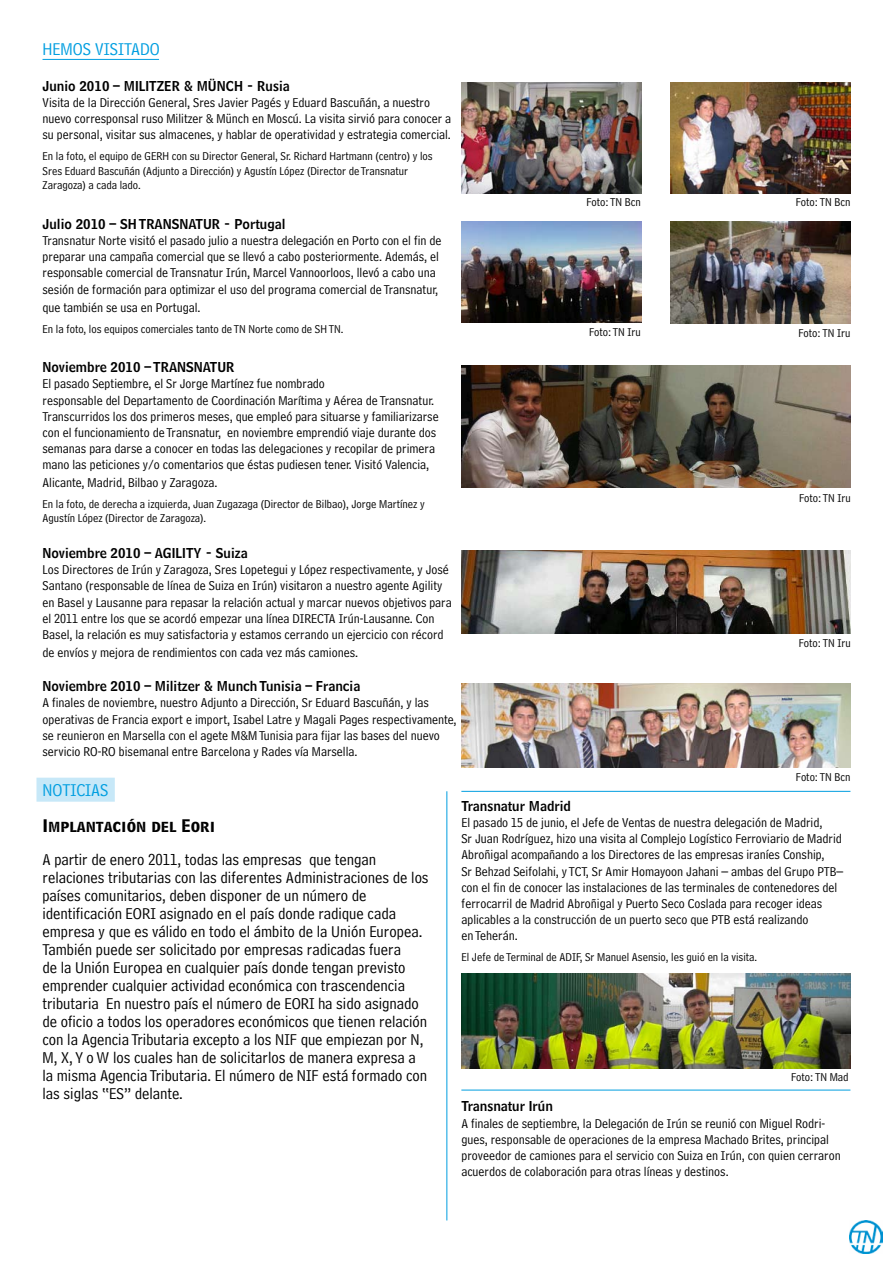
<style>
.page{position:relative;width:893px;height:1263px;background:#fff}
.page>*{position:absolute;margin:0;border:0;box-sizing:border-box;transform-origin:0 0}
.t1{font:18px "Bell Centennial Std Address";color:#009ee0}
.t2{font:16.5px/18px "Bell Centennial Std Address";color:#000}
.t3{font:15px "Bell Centennial Std Bd Listing";color:#000}
.t4{font:13.5px/16.2px "Bell Centennial Std Address";color:#000}
.t5{font:13.5px "Bell Centennial Std Name Num";color:#000}
.t6{font:12px/14.4px "Bell Centennial Std Address";color:#000}
</style>
<div class="page">
<div style="left:36px;top:778px;width:79px;height:24px;background:#c7e8f8"></div>
<img style="left:850px;top:1221px;width:32px;height:32px">
<img style="left:671px;top:83px;width:179px;height:111px">
<img style="left:461px;top:83px;width:180px;height:110px">
<img style="left:461px;top:221px;width:180px;height:102px">
<img style="left:671px;top:222px;width:179px;height:102px">
<img style="left:462px;top:365px;width:389px;height:122px">
<img style="left:462px;top:551px;width:389px;height:82px">
<img style="left:461px;top:684px;width:389px;height:84px">
<hr style="left:43px;top:59px;width:116px;height:1px;background:#009ee0">
<img style="left:461px;top:974px;width:389px;height:94px">
<hr style="left:461px;top:791px;width:389px;height:1px;background:#009ee0">
<hr style="left:461px;top:1090px;width:389px;height:1px;background:#009ee0">
<hr style="left:446px;top:791px;width:1px;height:429px;background:#009ee0">
<h1 class="t1" style="left:43px;top:38px;width:119px">HEMOS VISITADO</h1>
<p class="t5" style="left:43px;top:77px;width:249px">Junio 2010 – MILITZER &amp; MÜNCH - Rusia</p>
<p class="t4" style="left:43px;top:94px;width:410px">Visita de la Dirección General, Sres Javier Pagés y Eduard Bascuñán, a nuestro nuevo corresponsal ruso Militzer &amp; Münch en Moscú. La visita sirvió para conocer a su personal, visitar sus almacenes, y hablar de operatividad y estrategia comercial.</p>
<p class="t6" style="left:43px;top:149px;width:392px">En la foto, el equipo de GERH con su Director General, Sr. Richard Hartmann (centro) y los<br>Sres Eduard Bascuñán (Adjunto a Dirección) y Agustín López (Director de Transnatur<br>Zaragoza) a cada lado.</p>
<p class="t5" style="left:43px;top:215px;width:245px">Julio 2010 – SH TRANSNATUR - Portugal</p>
<p class="t4" style="left:43px;top:232px;width:400px">Transnatur Norte visitó el pasado julio a nuestra delegación en Porto con el fin de preparar una campaña comercial que se llevó a cabo posteriormente. Además, el responsable comercial de Transnatur Irún, Marcel Vannoorloos, llevó a cabo una sesión de formación para optimizar el uso del programa comercial de Transnatur,</p>
<p class="t4" style="left:43px;top:299px;width:159px">que también se usa en Portugal.</p>
<p class="t6" style="left:43px;top:321px;width:302px">En la foto, los equipos comerciales tanto de TN Norte como de SH TN.</p>
<p class="t5" style="left:43px;top:359px;width:194px">Noviembre 2010 – TRANSNATUR</p>
<p class="t4" style="left:43px;top:376px;width:398px">El pasado Septiembre, el Sr Jorge Martínez fue nombrado<br>responsable del Departamento de Coordinación Marítima y Aérea de Transnatur.<br>Transcurridos los dos primeros meses, que empleó para situarse y familiarizarse con el funcionamiento de Transnatur, en noviembre emprendió viaje durante dos semanas para darse a conocer en todas las delegaciones y recopilar de primera mano las peticiones y/o comentarios que éstas pudiesen tener. Visitó Valencia,</p>
<p class="t4" style="left:43px;top:475px;width:177px">Alicante, Madrid, Bilbao y Zaragoza.</p>
<p class="t6" style="left:43px;top:498px;width:384px;line-height:13.5px">En la foto, de derecha a izquierda, Juan Zugazaga (Director de Bilbao), Jorge Martínez y<br>Agustín López (Director de Zaragoza).</p>
<p class="t5" style="left:43px;top:544px;width:207px">Noviembre 2010 – AGILITY - Suiza</p>
<p class="t4" style="left:43px;top:562px;width:411px">Los Directores de Irún y Zaragoza, Sres Lopetegui y López respectivamente, y José Santano (responsable de línea de Suiza en Irún) visitaron a nuestro agente Agility en Basel y Lausanne para repasar la relación actual y marcar nuevos objetivos para el 2011 entre los que se acordó empezar una línea DIRECTA Irún-Lausanne. Con Basel, la relación es muy satisfactoria y estamos cerrando un ejercicio con récord</p>
<p class="t4" style="left:43px;top:644px;width:317px">de envíos y mejora de rendimientos con cada vez más camiones.</p>
<p class="t5" style="left:43px;top:678px;width:319px">Noviembre 2010 – Militzer &amp; Munch Tunisia – Francia</p>
<p class="t4" style="left:43px;top:695px;width:415px">A finales de noviembre, nuestro Adjunto a Dirección, Sr Eduard Bascuñán, y las operativas de Francia export e import, Isabel Latre y Magali Pages respectivamente, se reunieron en Marsella con el agete M&amp;M Tunisia para fijar las bases del nuevo servicio RO-RO bisemanal entre Barcelona y Rades vía Marsella.</p>
<p class="t6" style="left:586px;top:195px;width:56px">Foto: TN Bcn</p>
<p class="t6" style="left:796px;top:195px;width:56px">Foto: TN Bcn</p>
<p class="t6" style="left:589px;top:324px;width:53px">Foto: TN Iru</p>
<p class="t6" style="left:798px;top:325px;width:53px">Foto: TN Iru</p>
<p class="t6" style="left:799px;top:490px;width:53px">Foto: TN Iru</p>
<p class="t6" style="left:799px;top:635px;width:53px">Foto: TN Iru</p>
<p class="t6" style="left:796px;top:770px;width:56px">Foto: TN Bcn</p>
<h1 class="t1" style="left:43px;top:779px;width:67px">NOTICIAS</h1>
<p class="t3" style="left:43px;top:815px;width:174px">Implantación del Eori</p>
<p class="t2" style="left:43px;top:850px;width:388px">A partir de enero 2011, todas las empresas que tengan relaciones tributarias con las diferentes Administraciones de los países comunitarios, deben disponer de un número de identificación EORI asignado en el país donde radique cada empresa y que es válido en todo el ámbito de la Unión Europea.<br>También puede ser solicitado por empresas radicadas fuera<br>de la Unión Europea en cualquier país donde tengan previsto emprender cualquier actividad económica con trascendencia tributaria En nuestro país el número de EORI ha sido asignado de oficio a todos los operadores económicos que tienen relación con la Agencia Tributaria excepto a los NIF que empiezan por N, M, X, Y o W los cuales han de solicitarlos de manera expresa a la misma Agencia Tributaria. El número de NIF está formado con las siglas “ES” delante.</p>
<p class="t5" style="left:461px;top:797px;width:111px">Transnatur Madrid</p>
<p class="t4" style="left:461px;top:814px;width:383px">El pasado 15 de junio, el Jefe de Ventas de nuestra delegación de Madrid,<br>Sr Juan Rodríguez, hizo una visita al Complejo Logístico Ferroviario de Madrid Abroñigal acompañando a los Directores de las empresas iraníes Conship,<br>Sr Behzad Seifolahi, y TCT, Sr Amir Homayoon Jahani – ambas del Grupo PTB– con el fin de conocer las instalaciones de las terminales de contenedores del ferrocarril de Madrid Abroñigal y Puerto Seco Coslada para recoger ideas aplicables a la construcción de un puerto seco que PTB está realizando<br>en Teherán.</p>
<p class="t6" style="left:461px;top:950px;width:297px">El Jefe de Terminal de ADIF, Sr Manuel Asensio, les guió en la visita.</p>
<p class="t6" style="left:791px;top:1070px;width:59px">Foto: TN Mad</p>
<p class="t5" style="left:461px;top:1098px;width:93px">Transnatur Irún</p>
<p class="t4" style="left:461px;top:1115px;width:381px">A finales de septiembre, la Delegación de Irún se reunió con Miguel Rodri&shy;gues, responsable de operaciones de la empresa Machado Brites, principal proveedor de camiones para el servicio con Suiza en Irún, con quien cerraron acuerdos de colaboración para otras líneas y destinos.</p>
</div>
